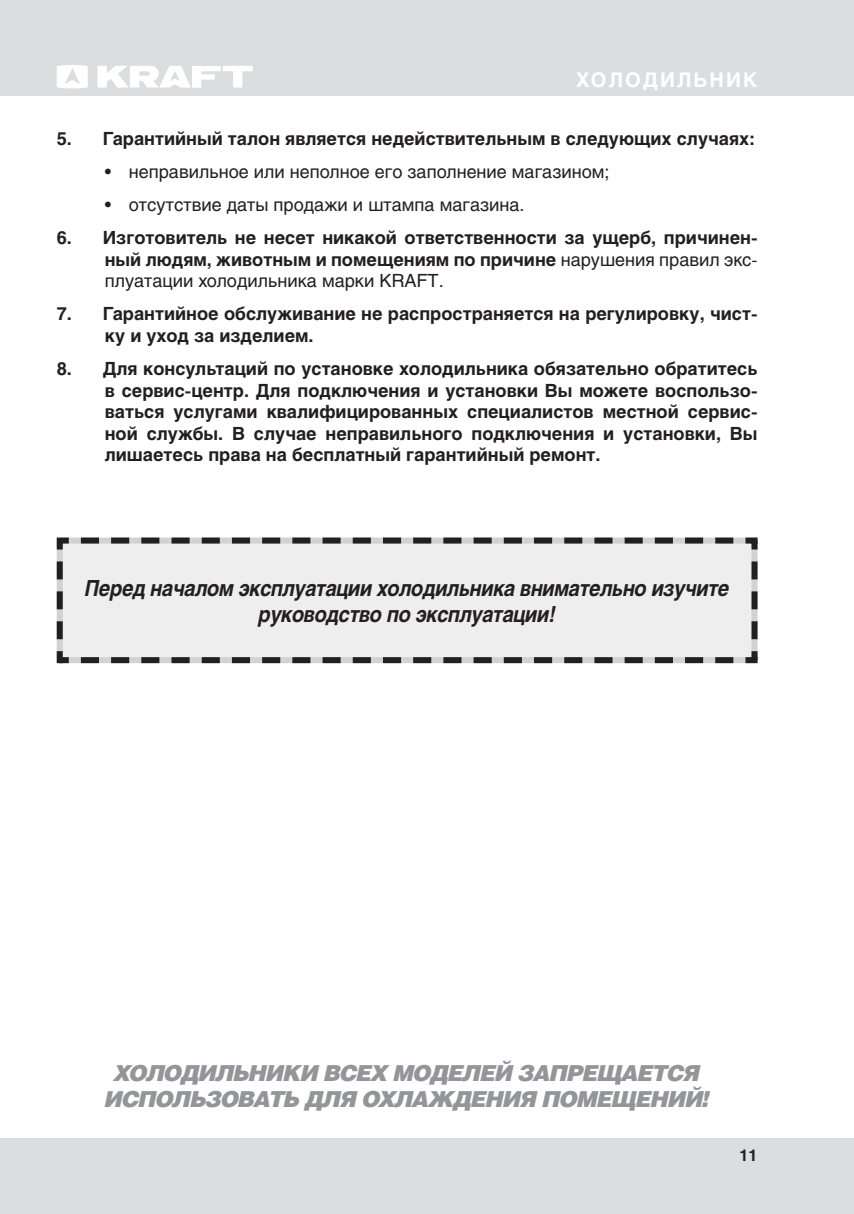
<style>
.page{position:relative;width:854px;height:1214px;background:#fff}
.page>*{position:absolute;margin:0;border:0;box-sizing:border-box;transform-origin:0 0}
.t1{font:italic 700 22px/26.4px "Helios";letter-spacing:-.02em;color:#231f20;text-align:center;scale:.9 1}
.t2{font:italic 900 22px/26px "Helios";letter-spacing:-.05em;color:#939598;text-align:center}
.t3{font:700 20px "Helios";letter-spacing:.1em;color:#fff}
.t4{font:700 18px/21.6px "Helios";color:#231f20;text-align:justify}
.t5{font:18px "Helios";color:#231f20}
.t6{font:700 16px "Helios";color:#231f20}
.s1{font-weight:400}
</style>
<div class="page">
<div style="left:0;top:0;width:853px;height:95px;background:#dcdddf"></div>
<div style="left:0;top:1138px;width:853px;height:75px;background:#dcdddf"></div>
<svg style="left:57px;top:65px;width:31px;height:23px"></svg>
<svg style="left:97px;top:66px;width:155px;height:22px"></svg>
<svg style="left:56px;top:537px;width:702px;height:127px;background:#e0e0e1"></svg>
<svg style="left:751px;top:555px;width:6px;height:84px"></svg>
<div style="left:751px;top:651px;width:6px;height:9px;background:#231f20"></div>
<div style="left:751px;top:540px;width:6px;height:9px;background:#231f20"></div>
<p class="t3" style="left:576px;top:68px;width:183px">ХОЛОДИЛЬНИК</p>
<p class="t4" style="left:57px;top:128px;width:700px">5. Гарантийный талон является недействительным в следующих случаях:</p>
<p class="t5" style="left:105px;top:161px;width:506px">• неправильное или неполное его заполнение магазином;</p>
<p class="t5" style="left:105px;top:194px;width:421px">• отсутствие даты продажи и штампа магазина.</p>
<p class="t4" style="left:105px;top:227px;width:654px;text-indent:-48px">6. Изготовитель не несет никакой ответственноcти за ущерб, причинен&shy;ный людям, животным и помещениям по причине <span class="s1">нарушения правил экс&shy;плуатации холодильника марки KRAFT.</span></p>
<p class="t4" style="left:105px;top:303px;width:654px;text-indent:-48px">7. Гарантийное обслуживание не распространяется на регулировку, чист&shy;ку и уход за изделием.</p>
<p class="t4" style="left:105px;top:358px;width:654px;text-indent:-48px">8. Для консультаций по установке холодильника обязательно обратитесь в cервис-центр. Для подключения и установки Вы можете воспользо&shy;ваться услугами квалифицированных специалистов местной сервис&shy;ной службы. В случае неправильного подключения и установки, Вы лишаетесь права на бесплатный гарантийный ремонт.</p>
<p class="t1" style="left:85px;top:574px;width:717px">Перед началом эксплуатации холодильника внимательно изучите руководство по эксплуатации!</p>
<p class="t2" style="left:104px;top:1059px;width:606px">ХОЛОДИЛЬНИКИ ВСЕХ МОДЕЛЕЙ ЗАПРЕЩАЕТСЯ<br>ИСПОЛЬЗОВАТЬ ДЛЯ ОХЛАЖДЕНИЯ ПОМЕЩЕНИЙ!</p>
<p class="t6" style="left:739px;top:1145px;width:19px">11</p>
</div>
